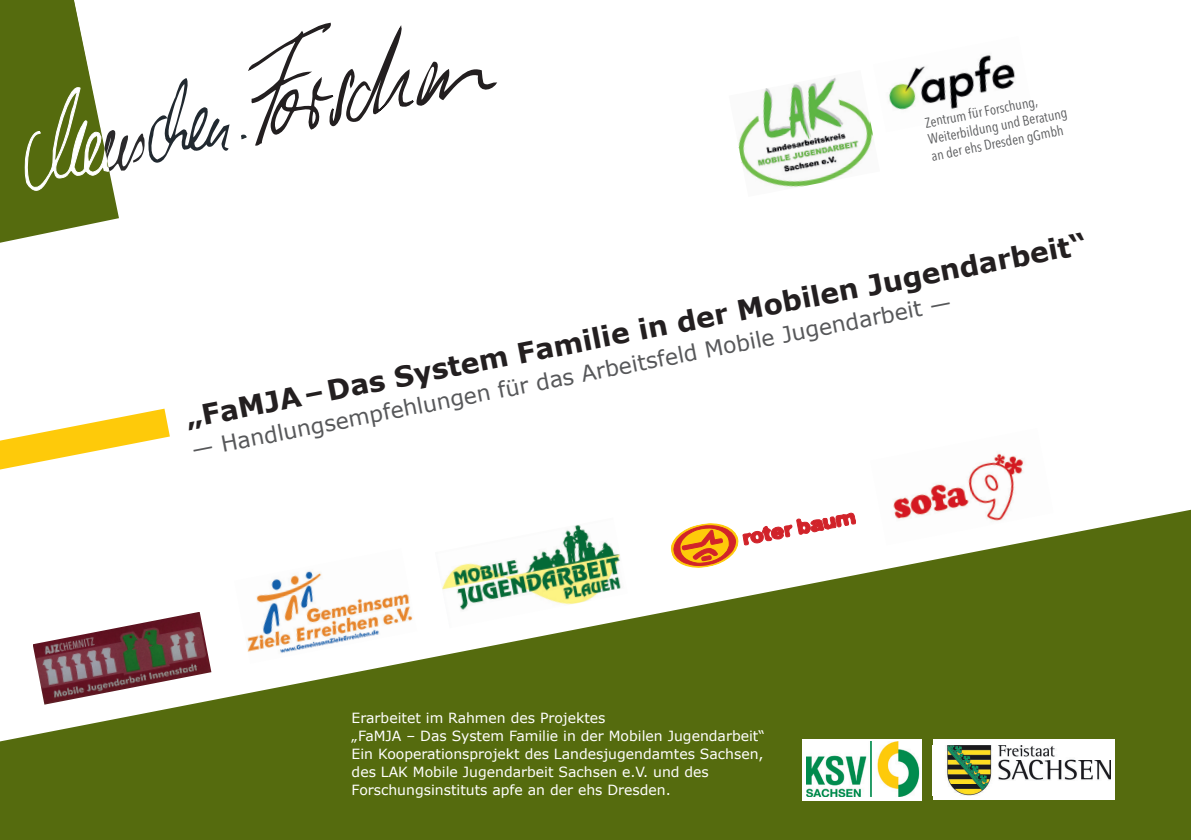
<style>
.page{position:relative;width:1191px;height:840px;background:#fff}
.page>*{position:absolute;margin:0;border:0;box-sizing:border-box;transform-origin:0 0}
.t1{font:700 28px "Verdana";color:#231f20}
.t2{font:22px "Verdana";color:#57585a}
.t3{font:14px/18px "Verdana";color:#fff}
.t4{font:condensed 14px/16.8px "Avenir Next LT Pro";color:#57585a}
</style>
<div class="page">
<svg style="left:0;top:509px;width:1191px;height:330px;fill:#556b0e"></svg>
<div style="left:802px;top:738px;width:119px;height:61px;background:#fff"></div>
<img style="left:806px;top:741px;width:114px;height:55px">
<div style="left:933px;top:739px;width:181px;height:60px;background:#fff"></div>
<img style="left:946px;top:745px;width:164px;height:49px">
<svg style="left:0;top:408px;width:170px;height:61px"></svg>
<img style="left:738px;top:77px;width:135px;height:111px">
<img style="left:888px;top:55px;width:127px;height:55px">
<svg style="left:241px;top:22px;width:256px;height:124px"></svg>
<svg style="left:0;top:0;width:229px;height:243px"></svg>
<img style="left:435px;top:517px;width:193px;height:110px">
<img style="left:33px;top:611px;width:178px;height:93px">
<img style="left:234px;top:548px;width:183px;height:115px">
<svg style="left:668px;top:512px;width:188px;height:58px"></svg>
<img style="left:870px;top:453px;width:183px;height:92px">
<p class="t4" style="left:923px;top:114px;width:143px;rotate:-11deg">Zentrum für Forschung,<br>Weiterbildung und Beratung an der ehs Dresden gGmbh</p>
<h1 class="t1" style="left:182px;top:398px;width:918px;rotate:-11deg">„FaMJA–Das System Familie in der Mobilen Jugendarbeit“</h1>
<h2 class="t2" style="left:189px;top:434px;width:775px;rotate:-11deg">— Handlungsempfehlungen für das Arbeitsfeld Mobile Jugendarbeit —</h2>
<p class="t3" style="left:351px;top:707px;width:415px">Erarbeitet im Rahmen des Projektes<br>„FaMJA – Das System Familie in der Mobilen Jugendarbeit“ Ein Kooperationsprojekt des Landesjugendamtes Sachsen, des LAK Mobile Jugendarbeit Sachsen e.V. und des Forschungsinstituts apfe an der ehs Dresden.</p>
</div>
